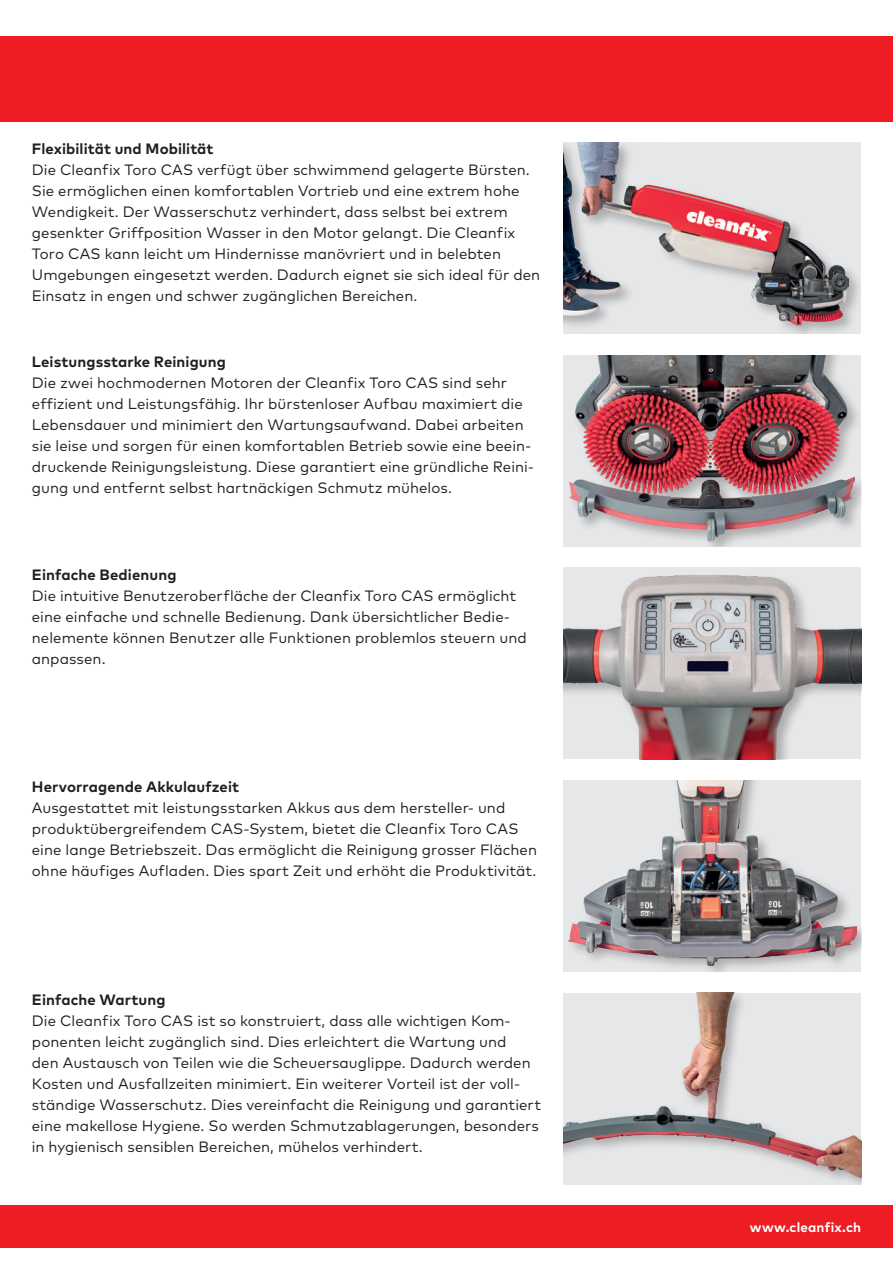
<style>
.page{position:relative;width:893px;height:1263px;background:#fff}
.page>*{position:absolute;margin:0;border:0;box-sizing:border-box;transform-origin:0 0}
._10_14_Regular{font:15px/21px "Mark W1 G";letter-spacing:.005em;color:#231f20}
._10_14_Bold{font:700 15px "Mark W1 G";letter-spacing:.005em;color:#231f20}
.t1{font:700 13.5px "Mark W1 G";letter-spacing:.01em;color:#fff}
</style>
<div class="page">
<div style="left:0;top:36px;width:893px;height:85px;background:#ee1d23"></div>
<div style="left:0;top:1205px;width:893px;height:43px;background:#ee1d23"></div>
<div style="left:563px;top:142px;width:298px;height:192px;background:#231f20;opacity:.3"></div>
<img style="left:563px;top:142px;width:286px;height:183px">
<div style="left:568px;top:355px;width:293px;height:191px;background:#231f20;opacity:.3"></div>
<img style="left:570px;top:355px;width:285px;height:187px">
<div style="left:563px;top:568px;width:298px;height:191px;background:#e6e7e9"></div>
<img style="left:563px;top:575px;width:298px;height:184px">
<div style="left:566px;top:780px;width:295px;height:192px;background:#231f20;opacity:.3"></div>
<img style="left:568px;top:780px;width:288px;height:185px">
<img style="left:563px;top:993px;width:298px;height:191px">
<p class="_10_14_Bold" style="left:32px;top:138px;width:183px">Flexibilität und Mobilität</p>
<p class="_10_14_Regular" style="left:32px;top:159px;width:510px">Die Cleanfix Toro CAS verfügt über schwimmend gelagerte Bürsten.<br>Sie ermöglichen einen komfortablen Vortrieb und eine extrem hohe Wendigkeit. Der Wasserschutz verhindert, dass selbst bei extrem gesenkter Griffposition Wasser in den Motor gelangt. Die Cleanfix Toro CAS kann leicht um Hindernisse manövriert und in belebten Umgebungen eingesetzt werden. Dadurch eignet sie sich ideal für den Einsatz in engen und schwer zugänglichen Bereichen.</p>
<p class="_10_14_Bold" style="left:32px;top:350px;width:196px">Leistungsstarke Reinigung</p>
<p class="_10_14_Regular" style="left:32px;top:371px;width:504px">Die zwei hochmodernen Motoren der Cleanfix Toro CAS sind sehr effizient und Leistungsfähig. Ihr bürstenloser Aufbau maximiert die Lebensdauer und minimiert den Wartungsaufwand. Dabei arbeiten sie leise und sorgen für einen komfortablen Betrieb sowie eine beein&shy;druckende Reinigungsleistung. Diese garantiert eine gründliche Reini&shy;gung und entfernt selbst hartnäckigen Schmutz mühelos.</p>
<p class="_10_14_Bold" style="left:32px;top:563px;width:146px">Einfache Bedienung</p>
<p class="_10_14_Regular" style="left:32px;top:584px;width:496px">Die intuitive Benutzeroberfläche der Cleanfix Toro CAS ermöglicht eine einfache und schnelle Bedienung. Dank übersichtlicher Bedie&shy;nelemente können Benutzer alle Funktionen problemlos steuern und anpassen.</p>
<p class="_10_14_Bold" style="left:32px;top:775px;width:209px">Hervorragende Akkulaufzeit</p>
<p class="_10_14_Regular" style="left:32px;top:796px;width:507px">Ausgestattet mit leistungsstarken Akkus aus dem hersteller- und produktübergreifendem CAS-System, bietet die Cleanfix Toro CAS eine lange Betriebszeit. Das ermöglicht die Reinigung grosser Flächen ohne häufiges Aufladen. Dies spart Zeit und erhöht die Produktivität.</p>
<p class="_10_14_Bold" style="left:32px;top:988px;width:135px">Einfache Wartung</p>
<p class="_10_14_Regular" style="left:32px;top:1009px;width:511px">Die Cleanfix Toro CAS ist so konstruiert, dass alle wichtigen Kom&shy;ponenten leicht zugänglich sind. Dies erleichtert die Wartung und<br>den Austausch von Teilen wie die Scheuersauglippe. Dadurch werden Kosten und Ausfallzeiten minimiert. Ein weiterer Vorteil ist der voll&shy;ständige Wasserschutz. Dies vereinfacht die Reinigung und garantiert eine makellose Hygiene. So werden Schmutzablagerungen, besonders in hygienisch sensiblen Bereichen, mühelos verhindert.</p>
<p class="t1" style="left:750px;top:1217px;width:113px">www.cleanfix.ch</p>
</div>
